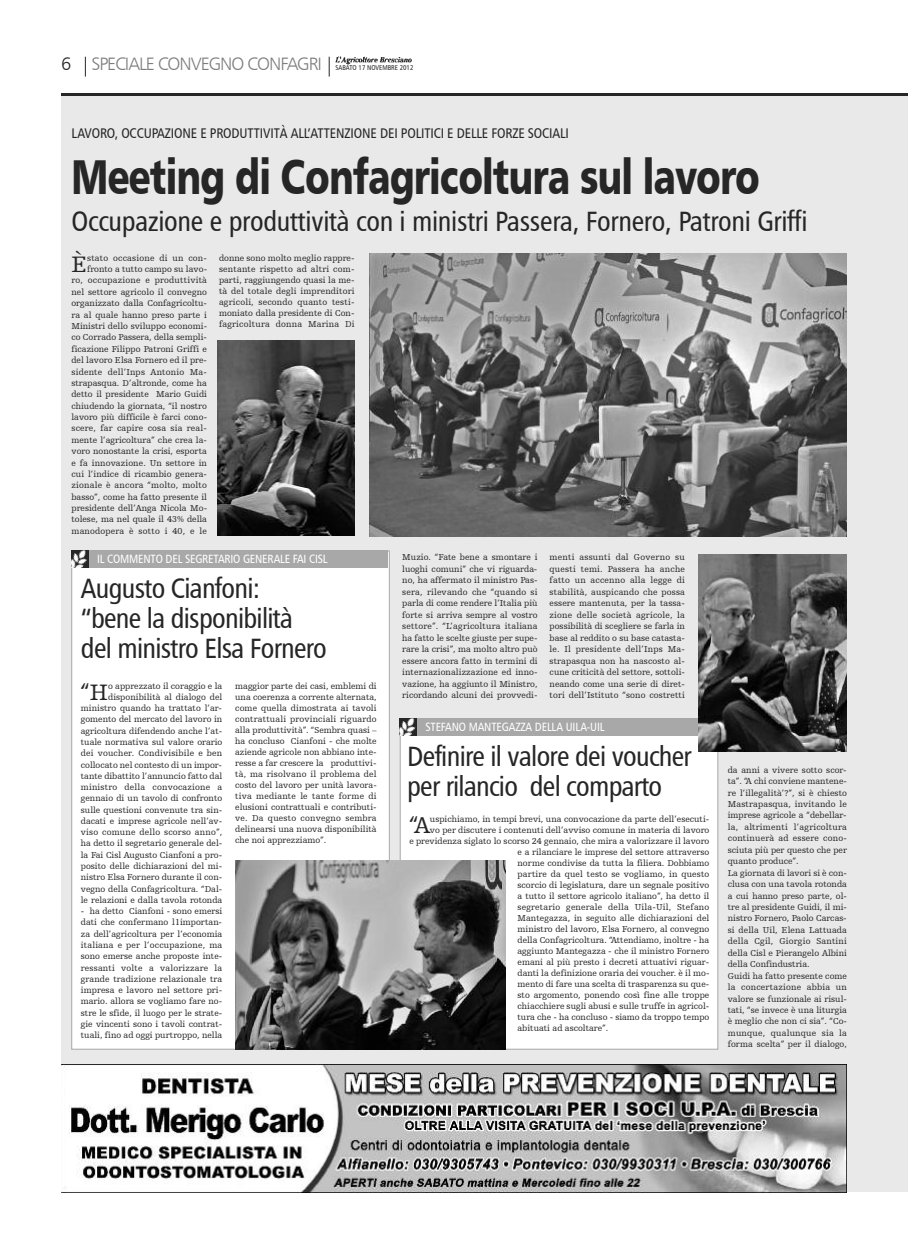
<style>
.page{position:relative;width:908px;height:1248px;background:#fff}
.page>*{position:absolute;margin:0;border:0;box-sizing:border-box;transform-origin:0 0}
.t1{font:49px "Humanist 777 BT Black B";letter-spacing:-.025em;color:#272627;scale:.76 1}
.t2{font:28px/30px "Humanist 777 BT Roman Condensed B";letter-spacing:-.025em;color:#272627}
.t3{font:23.4px "Humanist Slabserif 712 BT";color:#272627}
.t4{font:18px "Humanist 777 BT Light B";letter-spacing:-.055em;color:#7d7d7d}
.t5{font:14px "Humanist 777 BT Roman Condensed B";letter-spacing:-.01em;color:#272627}
.t6{font:12px "Humanist 777 BT Roman Condensed B";letter-spacing:-.015em;color:#fff}
.t7{font:9px/11.4px "Humanist Slabserif 712 BT";color:#272627;text-align:justify}
.t8{font:9px "Humanist Slabserif 712 BT";letter-spacing:.02em;color:#272627}
.t9{font:7px "Humanist 777 BT Roman Condensed B";color:#272627}
.s1{color:#272627}
</style>
<div class="page">
<div style="left:61px;top:95px;width:846px;height:1096px;background:#e9e9e9"></div>
<hr style="left:61px;top:93px;width:846px;height:3px;background:#272627">
<svg style="left:85px;top:57px;width:1px;height:20px"></svg>
<img style="left:335px;top:56px;width:77px;height:9px">
<svg style="left:329px;top:57px;width:1px;height:20px"></svg>
<img style="left:369px;top:254px;width:477px;height:282px">
<div style="left:61px;top:1057px;width:785px;height:135px;background:#e9e9e9"></div>
<img style="left:61px;top:1064px;width:785px;height:127px">
<div style="left:72px;top:551px;width:317px;height:497px;background:#fff"></div>
<div style="left:71px;top:550px;width:316px;height:17px;background:#a9a8a9"></div>
<img style="left:71px;top:550px;width:17px;height:17px">
<img style="left:217px;top:340px;width:137px;height:195px">
<div style="left:400px;top:719px;width:317px;height:329px;background:#fff"></div>
<div style="left:400px;top:718px;width:316px;height:17px;background:#a9a8a9"></div>
<img style="left:400px;top:718px;width:17px;height:17px">
<img style="left:236px;top:860px;width:269px;height:189px">
<img style="left:697px;top:554px;width:149px;height:197px">
<h3 class="t4" style="left:61px;top:53px;width:262px"><span class="s1">6</span> SPECIALE CONVEGNO CONFAGRI</h3>
<p class="t9" style="left:335px;top:63px;width:79px">SABATO 17 NOVEMBRE 2012</p>
<h3 class="t5" style="left:71px;top:125px;width:499px">LAVORO, OCCUPAZIONE E PRODUTTIVITà ALL’ATTENZIONE DEI POLITICI E DELLE FORZE SOCIALI</h3>
<h1 class="t1" style="left:71px;top:145px;width:907px">Meeting di Confagricoltura sul lavoro</h1>
<h2 class="t2" style="left:71px;top:206px;width:737px">Occupazione e produttività con i ministri Passera, Fornero, Patroni Griffi</h2>
<h3 class="t3" style="left:71px;top:250px;width:17px">È</h3>
<p class="t7" style="left:71px;top:252px;width:137px;text-align:right">stato occasione di un con&shy;fronto a tutto campo su lavo-<br>ro, occupazione e produttività nel settore agricolo il convegno organizzato dalla Confagricoltu&shy;ra al quale hanno preso parte i<br>Ministri dello sviluppo economi&shy;co Corrado Passera, della sempli&shy;ficazione Filippo Patroni Griffi e del lavoro Elsa Fornero ed il pre&shy;sidente dell’Inps Antonio Ma&shy;strapasqua. D’altronde, come ha detto il presidente Mario Guidi chiudendo la giornata, “il nostro lavoro più difficile è farci cono&shy;scere, far capire cosa sia real&shy;mente l’agricoltura” che crea la&shy;voro nonostante la crisi, esporta e fa innovazione. Un settore in cui l’indice di ricambio genera&shy;zionale è ancora “molto, molto basso”, come ha fatto presente il presidente dell’Anga Nicola Mo&shy;tolese, ma nel quale il 43% della manodopera è sotto i 40, e le</p>
<p class="t7" style="left:219px;top:252px;width:137px;line-height:11px">donne sono molto meglio rappre&shy;sentante rispetto ad altri com&shy;parti, raggiungendo quasi la me&shy;tà del totale degli imprenditori agricoli, secondo quanto testi&shy;moniato dalla presidente di Con&shy;fagricoltura donna Marina Di</p>
<h3 class="t6" style="left:97px;top:551px;width:232px">IL COMMENTO DEL SEGRETARIO GENERALE FAI CISL</h3>
<h2 class="t2" style="left:81px;top:573px;width:247px">Augusto Cianfoni: “bene la disponibilità del ministro Elsa Fornero</h2>
<p class="t7" style="left:81px;top:679px;width:143px;text-align:right">o apprezzato il coraggio e la disponibilità al dialogo del ministro quando ha trattato l’ar&shy;gomento del mercato del lavoro in agricoltura difendendo anche l’at&shy;tuale normativa sul valore orario dei voucher. Condivisibile e ben collocato nel contesto di un impor&shy;tante dibattito l’annuncio fatto dal ministro della convocazione a gennaio di un tavolo di confronto sulle questioni convenute tra sin&shy;dacati e imprese agricole nell’av&shy;viso comune dello scorso anno”, ha detto il segretario generale del&shy;la Fai Cisl Augusto Cianfoni a pro&shy;posito delle dichiarazioni del mi&shy;nistro Elsa Fornero durante il con&shy;vegno della Confagricoltura. “Dal&shy;le relazioni e dalla tavola rotonda</p>
<p class="t7" style="left:81px;top:905px;width:143px">- ha detto Cianfoni - sono emersi dati che confermano l1importan&shy;za dell’agricoltura per l’economia italiana e per l’occupazione, ma sono emerse anche proposte inte&shy;ressanti volte a valorizzare la grande tradizione relazionale tra impresa e lavoro nel settore pri&shy;mario. allora se vogliamo fare no&shy;stre le sfide, il luogo per le strate&shy;gie vincenti sono i tavoli contrat&shy;tuali, fino ad oggi purtroppo, nella</p>
<h3 class="t3" style="left:81px;top:677px;width:29px">“H</h3>
<p class="t7" style="left:235px;top:680px;width:143px;line-height:11px">maggior parte dei casi, emblemi di una coerenza a corrente alternata, come quella dimostrata ai tavoli contrattuali provinciali riguardo alla produttività”. “Sembra quasi – ha concluso Cianfoni - che molte aziende agricole non abbiano inte&shy;resse a far crescere la produttivi&shy;tà, ma risolvano il problema del costo del lavoro per unità lavora&shy;tiva mediante le tante forme di elusioni contrattuali e contributi&shy;ve. Da questo convegno sembra delinearsi una nuova disponibilità che noi apprezziamo”.</p>
<p class="t7" style="left:402px;top:551px;width:137px">Muzio. “Fate bene a smontare i luoghi comuni” che vi riguarda&shy;no, ha affermato il ministro Pas&shy;sera, rilevando che “quando si parla di come rendere l’Italia più forte si arriva sempre al vostro settore”. “L’agricoltura italiana ha fatto le scelte giuste per supe&shy;rare la crisi”, ma molto altro può essere ancora fatto in termini di internazionalizzazione ed inno&shy;vazione, ha aggiunto il Ministro, ricordando alcuni dei provvedi-</p>
<p class="t7" style="left:549px;top:551px;width:137px">menti assunti dal Governo su questi temi. Passera ha anche fatto un accenno alla legge di stabilità, auspicando che possa essere mantenuta, per la tassa&shy;zione delle società agricole, la possibilità di scegliere se farla in base al reddito o su base catasta&shy;le. Il presidente dell’Inps Ma&shy;strapasqua non ha nascosto al&shy;cune criticità del settore, sottoli&shy;neando come una serie di diret&shy;tori dell’Istituto “sono costretti</p>
<h3 class="t6" style="left:425px;top:719px;width:180px">STEFANO MANTEGAZZA DELLA UILA-UIL</h3>
<h2 class="t2" style="left:407px;top:740px;width:286px">Definire il valore dei voucher per rilancio del comparto</h2>
<h3 class="t3" style="left:409px;top:811px;width:22px">“A</h3>
<p class="t7" style="left:430px;top:813px;width:281px">uspichiamo, in tempi brevi, una convocazione da parte dell’esecuti-</p>
<p class="t7" style="left:430px;top:824px;width:281px">vo per discutere i contenuti dell’avviso comune in materia di lavoro</p>
<p class="t7" style="left:409px;top:835px;width:301px">e previdenza siglato lo scorso 24 gennaio, che mira a valorizzare il lavoro</p>
<p class="t7" style="left:517px;top:846px;width:193px">e a rilanciare le imprese del settore attraverso</p>
<p class="t7" style="left:517px;top:857px;width:193px">norme condivise da tutta la filiera. Dobbiamo</p>
<p class="t7" style="left:517px;top:868px;width:193px">partire da quel testo se vogliamo, in questo</p>
<p class="t7" style="left:517px;top:879px;width:193px">scorcio di legislatura, dare un segnale positivo</p>
<p class="t7" style="left:517px;top:890px;width:193px">a tutto il settore agricolo italiano”, ha detto il</p>
<p class="t8" style="left:517px;top:901px;width:193px">segretario generale della Uila-Uil, Stefano</p>
<p class="t7" style="left:517px;top:912px;width:193px">Mantegazza, in seguito alle dichiarazioni del</p>
<p class="t7" style="left:517px;top:923px;width:193px">ministro del lavoro, Elsa Fornero, al convegno</p>
<p class="t7" style="left:517px;top:934px;width:193px">della Confagricoltura. “Attendiamo, inoltre - ha</p>
<p class="t7" style="left:517px;top:945px;width:193px">aggiunto Mantegazza - che il ministro Fornero</p>
<p class="t7" style="left:517px;top:956px;width:193px">emani al più presto i decreti attuativi riguar-</p>
<p class="t7" style="left:517px;top:967px;width:193px">danti la definizione oraria dei voucher. è il mo-</p>
<p class="t7" style="left:517px;top:978px;width:193px">mento di fare una scelta di trasparenza su que-</p>
<p class="t7" style="left:517px;top:989px;width:193px">sto argomento, ponendo così fine alle troppe</p>
<p class="t7" style="left:517px;top:1000px;width:193px">chiacchiere sugli abusi e sulle truffe in agricol-</p>
<p class="t7" style="left:517px;top:1011px;width:193px">tura che - ha concluso - siamo da troppo tempo</p>
<p class="t7" style="left:517px;top:1022px;width:92px">abituati ad ascoltare”.</p>
<p class="t7" style="left:727px;top:763px;width:121px;text-align:left">da anni a vivere sotto scor&shy;ta”. “A chi conviene mantene&shy;re l’illegalità’?”, si è chiesto<br>Mastrapasqua, invitando le imprese agricole a “debellar&shy;la, altrimenti l’agricoltura continuerà ad essere cono&shy;sciuta più per questo che per quanto produce”.<br>La giornata di lavori si è con&shy;clusa con una tavola rotonda a cui hanno preso parte, ol&shy;tre al presidente Guidi, il mi&shy;nistro Fornero, Paolo Carcas&shy;si della Uil, Elena Lattuada della Cgil, Giorgio Santini della Cisl e Pierangelo Albini della Confindustria.<br>Guidi ha fatto presente come la concertazione abbia un valore se funzionale ai risul&shy;tati, “se invece è una liturgia è meglio che non ci sia”. “Co&shy;munque, qualunque sia la forma scelta” per il dialogo,</p>
</div>
